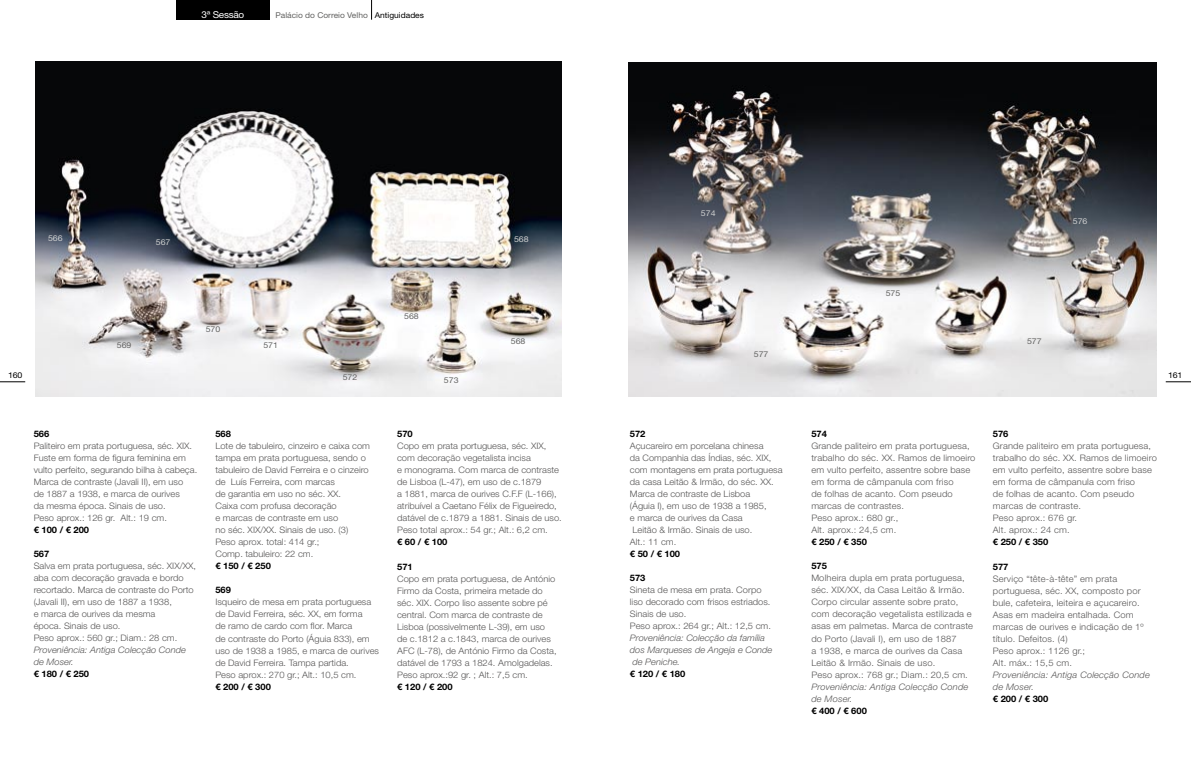
<style>
.page{position:relative;width:1191px;height:766px;background:#fff}
.page>*{position:absolute;margin:0;border:0;box-sizing:border-box;transform-origin:0 0}
.t1{font:9.5px "Helvetica Neue LT Std";letter-spacing:-.03em;color:#fff;scale:1.05 1}
.t2{font:300 8.9px/12px "Helvetica Neue LT Std";color:#575656;scale:1.05 1}
.t3{font:8px "Helvetica Neue LT Std";color:#636362;scale:1.05 1}
.t4{font:8px "Helvetica Neue LT Std";color:#636362;scale:1.1 1}
.t5{font:8px "Helvetica Neue LT Std";color:#cfd0d0;scale:1.1 1}
.t6{font:8px "Helvetica Neue LT Std";letter-spacing:-.03em;color:#000;scale:1.1 1}
.s1{color:#000}
.s2{font-weight:700;color:#000}
.s3{font-style:italic}
</style>
<div class="page">
<div style="left:176px;top:0;width:94px;height:20px;background:#000"></div>
<svg style="left:371px;top:0;width:1px;height:20px"></svg>
<svg style="left:0;top:381px;width:25px;height:1px"></svg>
<svg style="left:1165px;top:381px;width:26px;height:1px"></svg>
<img style="left:35px;top:61px;width:526px;height:335px">
<img style="left:629px;top:62px;width:527px;height:334px">
<p class="t1" style="left:202px;top:9px;width:42px">3ª Sessão</p>
<p class="t3" style="left:275px;top:10px;width:143px">Palácio do Correio Velho <span class="s1">Antiguidades</span></p>
<p class="t5" style="left:48px;top:233px;width:15px">566</p>
<p class="t5" style="left:156px;top:237px;width:15px">567</p>
<p class="t4" style="left:117px;top:340px;width:15px">569</p>
<p class="t4" style="left:206px;top:324px;width:15px">570</p>
<p class="t4" style="left:263px;top:340px;width:15px">571</p>
<p class="t4" style="left:404px;top:312px;width:15px">568</p>
<p class="t5" style="left:514px;top:235px;width:15px">568</p>
<p class="t4" style="left:511px;top:336px;width:15px">568</p>
<p class="t5" style="left:701px;top:208px;width:15px">574</p>
<p class="t4" style="left:754px;top:349px;width:15px">577</p>
<p class="t4" style="left:885px;top:288px;width:15px">575</p>
<p class="t5" style="left:1072px;top:217px;width:15px">576</p>
<p class="t4" style="left:1027px;top:336px;width:15px">577</p>
<p class="t6" style="left:8px;top:370px;width:14px">160</p>
<p class="t6" style="left:1168px;top:370px;width:14px">161</p>
<p class="t4" style="left:343px;top:372px;width:15px">572</p>
<p class="t4" style="left:444px;top:375px;width:15px">573</p>
<p class="t2" style="left:34px;top:427px;width:157px"><span class="s2">566<br></span>Paliteiro em prata portuguesa, séc. XIX.<br>Fuste em forma de figura feminina em vulto perfeito, segurando bilha à cabeça.<br>Marca de contraste (Javali II), em uso<br>de 1887 a 1938, e marca de ourives<br>da mesma época. Sinais de uso.<br>Peso aprox.: 126 gr. Alt.: 19 cm.<br><span class="s2">€ 100 / € 200</span></p>
<p class="t2" style="left:34px;top:548px;width:156px"><span class="s2">567<br></span>Salva em prata portuguesa, séc. XIX/XX, aba com decoração gravada e bordo recortado. Marca de contraste do Porto (Javali II), em uso de 1887 a 1938,<br>e marca de ourives da mesma<br>época. Sinais de uso.<br>Peso aprox.: 560 gr.; Diam.: 28 cm.<br><span class="s3">Proveniência: Antiga Colecção Conde de Moser.<br></span><span class="s2">€ 180 / € 250</span></p>
<p class="t2" style="left:215px;top:428px;width:149px"><span class="s2">568<br></span>Lote de tabuleiro, cinzeiro e caixa com tampa em prata portuguesa, sendo o tabuleiro de David Ferreira e o cinzeiro de Luís Ferreira, com marcas<br>de garantia em uso no séc. XX.<br>Caixa com profusa decoração<br>e marcas de contraste em uso<br>no séc. XIX/XX. Sinais de uso. (3)<br>Peso aprox. total: 414 gr.;<br>Comp. tabuleiro: 22 cm.<br><span class="s2">€ 150 / € 250</span></p>
<p class="t2" style="left:215px;top:584px;width:157px"><span class="s2">569<br></span>Isqueiro de mesa em prata portuguesa de David Ferreira, séc. XX, em forma<br>de ramo de cardo com flor. Marca<br>de contraste do Porto (Águia 833), em uso de 1938 a 1985, e marca de ourives de David Ferreira. Tampa partida.<br>Peso aprox.: 270 gr.; Alt.: 10,5 cm.<br><span class="s2">€ 200 / € 300</span></p>
<p class="t2" style="left:397px;top:428px;width:158px"><span class="s2">570<br></span>Copo em prata portuguesa, séc. XIX, com decoração vegetalista incisa<br>e monograma. Com marca de contraste de Lisboa (L-47), em uso de c.1879<br>a 1881, marca de ourives C.F.F (L-166), atribuível a Caetano Félix de Figueiredo, datável de c.1879 a 1881. Sinais de uso.<br>Peso total aprox.: 54 gr.; Alt.: 6,2 cm.<br><span class="s2">€ 60 / € 100</span></p>
<p class="t2" style="left:397px;top:560px;width:153px"><span class="s2">571<br></span>Copo em prata portuguesa, de António<br>Firmo da Costa, primeira metade do séc. XIX. Corpo liso assente sobre pé central. Com marca de contraste de<br>Lisboa (possivelmente L-39), em uso de c.1812 a c.1843, marca de ourives<br>AFC (L-78), de António Firmo da Costa, datável de 1793 a 1824. Amolgadelas.<br>Peso aprox.:92 gr. ; Alt.: 7,5 cm.<br><span class="s2">€ 120 / € 200</span></p>
<p class="t2" style="left:630px;top:428px;width:147px"><span class="s2">572<br></span>Açucareiro em porcelana chinesa<br>da Companhia das Índias, séc. XIX, com montagens em prata portuguesa da casa Leitão &amp; Irmão, do séc. XX.<br>Marca de contraste de Lisboa<br>(Águia I), em uso de 1938 a 1985,<br>e marca de ourives da Casa<br>Leitão &amp; Irmão. Sinais de uso.<br>Alt.: 11 cm.<br><span class="s2">€ 50 / € 100</span></p>
<p class="t2" style="left:630px;top:572px;width:137px"><span class="s2">573<br></span>Sineta de mesa em prata. Corpo liso decorado com frisos estriados.<br>Sinais de uso.<br>Peso aprox.: 264 gr.; Alt.: 12,5 cm.<br><span class="s3">Proveniência: Colecção da família dos Marqueses de Angeja e Conde de Peniche.<br></span><span class="s2">€ 120 / € 180</span></p>
<p class="t2" style="left:811px;top:428px;width:158px"><span class="s2">574<br></span>Grande paliteiro em prata portuguesa, trabalho do séc. XX. Ramos de limoeiro em vulto perfeito, assentre sobre base em forma de câmpanula com friso<br>de folhas de acanto. Com pseudo marcas de contrastes.<br>Peso aprox.: 680 gr.,<br>Alt. aprox.: 24,5 cm.<br><span class="s2">€ 250 / € 350</span></p>
<p class="t2" style="left:811px;top:560px;width:155px"><span class="s2">575<br></span>Molheira dupla em prata portuguesa, séc. XIX/XX, da Casa Leitão &amp; Irmão.<br>Corpo circular assente sobre prato, com decoração vegetalista estilizada e asas em palmetas. Marca de contraste do Porto (Javali I), em uso de 1887<br>a 1938, e marca de ourives da Casa<br>Leitão &amp; Irmão. Sinais de uso.<br>Peso aprox.: 768 gr.; Diam.: 20,5 cm.<br><span class="s3">Proveniência: Antiga Colecção Conde de Moser.<br></span><span class="s2">€ 400 / € 600</span></p>
<p class="t2" style="left:993px;top:428px;width:158px"><span class="s2">576<br></span>Grande paliteiro em prata portuguesa, trabalho do séc. XX. Ramos de limoeiro em vulto perfeito, assentre sobre base em forma de câmpanula com friso<br>de folhas de acanto. Com pseudo marcas de contraste.<br>Peso aprox.: 676 gr.<br>Alt. aprox.: 24 cm.<br><span class="s2">€ 250 / € 350</span></p>
<p class="t2" style="left:993px;top:560px;width:151px"><span class="s2">577<br></span>Serviço “tête-à-tête” em prata portuguesa, séc. XX, composto por bule, cafeteira, leiteira e açucareiro.<br>Asas em madeira entalhada. Com marcas de ourives e indicação de 1º título. Defeitos. (4)<br>Peso aprox.: 1126 gr.;<br>Alt. máx.: 15,5 cm.<br><span class="s3">Proveniência: Antiga Colecção Conde de Moser.<br></span><span class="s2">€ 200 / € 300</span></p>
</div>
